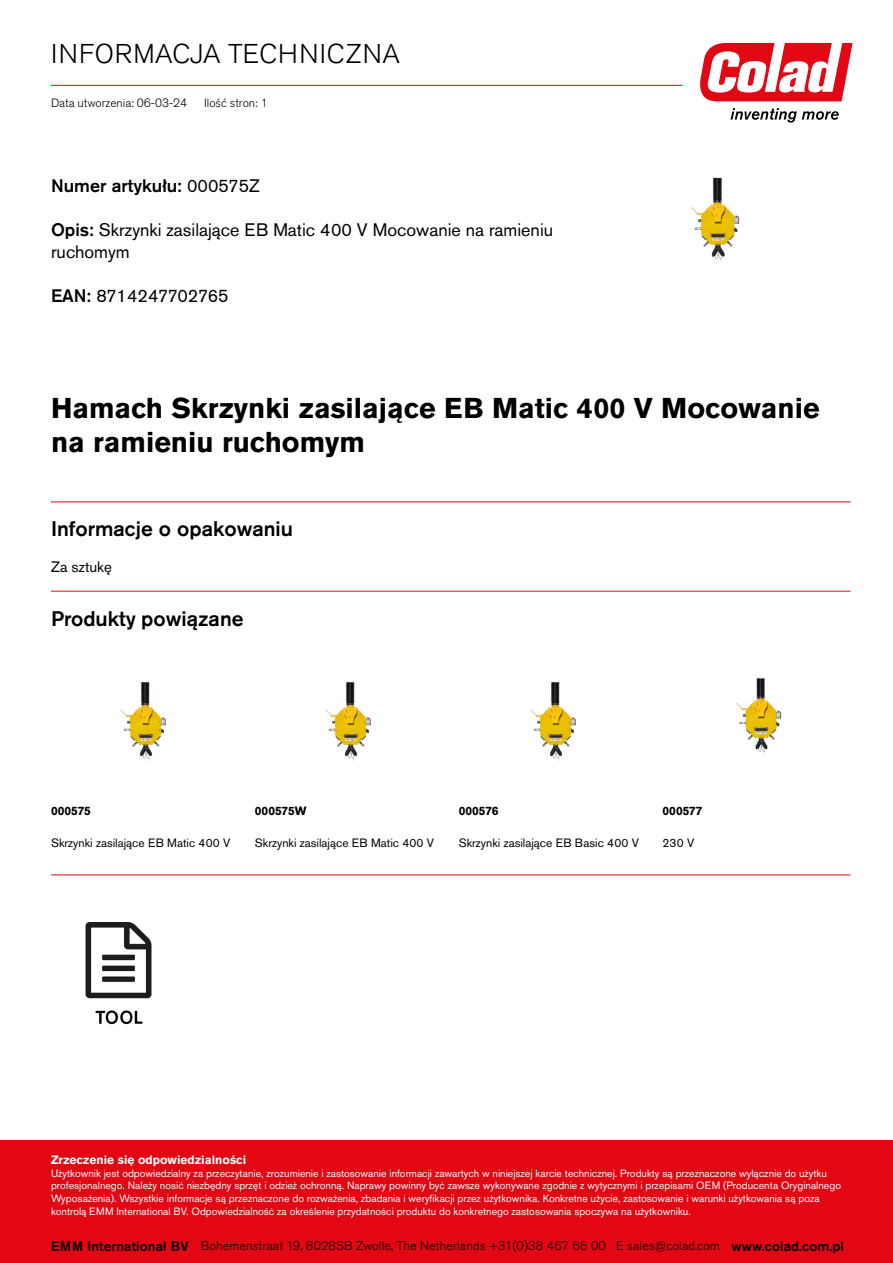
<style>
.page{position:relative;width:893px;height:1263px;background:#fff}
.page>*{position:absolute;margin:0;border:0;box-sizing:border-box;transform-origin:0 0}
.t1{font:700 28.5px/34.2px "Akzidenz Grotesk Pro";color:#000}
.t2{font:300 27px "Akzidenz Grotesk Pro";letter-spacing:.03em;color:#000}
.t3{font:500 21px "Akzidenz Grotesk Pro";color:#000}
.t4{font:18px/21.6px "Akzidenz Grotesk Pro";color:#000}
.t5{font:500 18px "Akzidenz Grotesk Pro";color:#000}
.t6{font:15px "Akzidenz Grotesk Pro";color:#000}
.t7{font:300 12.6px "Akzidenz Grotesk Pro";letter-spacing:.01em;color:#000}
.t8{font:12px "Akzidenz Grotesk Pro";color:#000}
.t9{font:300 12px "Akzidenz Grotesk Pro";color:#000}
.t10{font:700 12px "Akzidenz Grotesk Pro";color:#fff}
.t11{font:700 12px "Akzidenz Grotesk Pro";color:#000}
.t12{font:10.5px/12.9px "Akzidenz Grotesk Pro";color:#fff}
.s1{font-weight:400}
.s2{font-weight:500}
.s3{font-weight:500;font-size:13.65px}
</style>
<div class="page">
<svg style="left:700px;top:43px;width:152px;height:58px"></svg>
<svg style="left:731px;top:108px;width:108px;height:15px"></svg>
<hr style="left:51px;top:85px;width:631px;height:1px;background:#e30613">
<hr style="left:51px;top:502px;width:799px;height:1px;background:#e30613">
<hr style="left:51px;top:591px;width:799px;height:1px;background:#e30613">
<img style="left:120px;top:682px;width:46px;height:79px">
<img style="left:325px;top:682px;width:46px;height:79px">
<img style="left:530px;top:682px;width:46px;height:79px">
<img style="left:735px;top:678px;width:47px;height:76px">
<hr style="left:51px;top:874px;width:799px;height:1px;background:#e30613">
<img style="left:85px;top:922px;width:67px;height:103px">
<div style="left:0;top:1141px;width:893px;height:122px;background:#e30613"></div>
<img style="left:690px;top:177px;width:50px;height:85px">
<h2 class="t2" style="left:51px;top:36px;width:350px">INFORMACJA TECHNICZNA</h2>
<p class="t9" style="left:204px;top:95px;width:65px">Ilość stron: 1</p>
<p class="t9" style="left:51px;top:95px;width:138px">Data utworzenia: 06-03-24</p>
<h3 class="t5" style="left:51px;top:174px;width:211px">Numer artykułu: <span class="s1">000575Z</span></h3>
<h3 class="t4" style="left:51px;top:219px;width:504px"><span class="s2">Opis:</span> Skrzynki zasilające EB Matic 400 V Mocowanie na ramieniu ruchomym</h3>
<h3 class="t4" style="left:51px;top:285px;width:179px"><span class="s2">EAN:</span> 8714247702765</h3>
<h1 class="t1" style="left:51px;top:390px;width:770px">Hamach Skrzynki zasilające EB Matic 400 V Mocowanie na ramieniu ruchomym</h1>
<h3 class="t3" style="left:51px;top:515px;width:244px">Informacje o opakowaniu</h3>
<h3 class="t6" style="left:51px;top:557px;width:62px">Za sztukę</h3>
<h3 class="t3" style="left:51px;top:605px;width:194px">Produkty powiązane</h3>
<p class="t11" style="left:51px;top:803px;width:42px">000575</p>
<p class="t11" style="left:255px;top:803px;width:53px">000575W</p>
<p class="t11" style="left:459px;top:803px;width:41px">000576</p>
<p class="t11" style="left:663px;top:803px;width:41px">000577</p>
<p class="t8" style="left:51px;top:835px;width:181px">Skrzynki zasilające EB Matic 400 V</p>
<p class="t8" style="left:255px;top:835px;width:181px">Skrzynki zasilające EB Matic 400 V</p>
<p class="t8" style="left:459px;top:835px;width:182px">Skrzynki zasilające EB Basic 400 V</p>
<p class="t8" style="left:663px;top:835px;width:33px">230 V</p>
<p class="t10" style="left:51px;top:1152px;width:197px">Zrzeczenie się odpowiedzialności</p>
<p class="t12" style="left:51px;top:1166px;width:791px">Użytkownik jest odpowiedzialny za przeczytanie, zrozumienie i zastosowanie informacji zawartych w niniejszej karcie technicznej. Produkty są przeznaczone wyłącznie do użytku profesjonalnego. Należy nosić niezbędny sprzęt i odzież ochronną. Naprawy powinny być zawsze wykonywane zgodnie z wytycznymi i przepisami OEM (Producenta Oryginalnego Wyposażenia). Wszystkie informacje są przeznaczone do rozważenia, zbadania i weryfikacji przez użytkownika. Konkretne użycie, zastosowanie i warunki użytkowania są poza kontrolą EMM International BV. Odpowiedzialność za określenie przydatności produktu do konkretnego zastosowania spoczywa na użytkowniku.</p>
<p class="t7" style="left:51px;top:1238px;width:794px"><span class="s3">EMM International BV</span> Bohemenstraat 19, 8028SB Zwolle, The Netherlands +31(0)38 467 66 00 E sales@colad.com <span class="s3">www.colad.com.pl</span></p>
</div>
